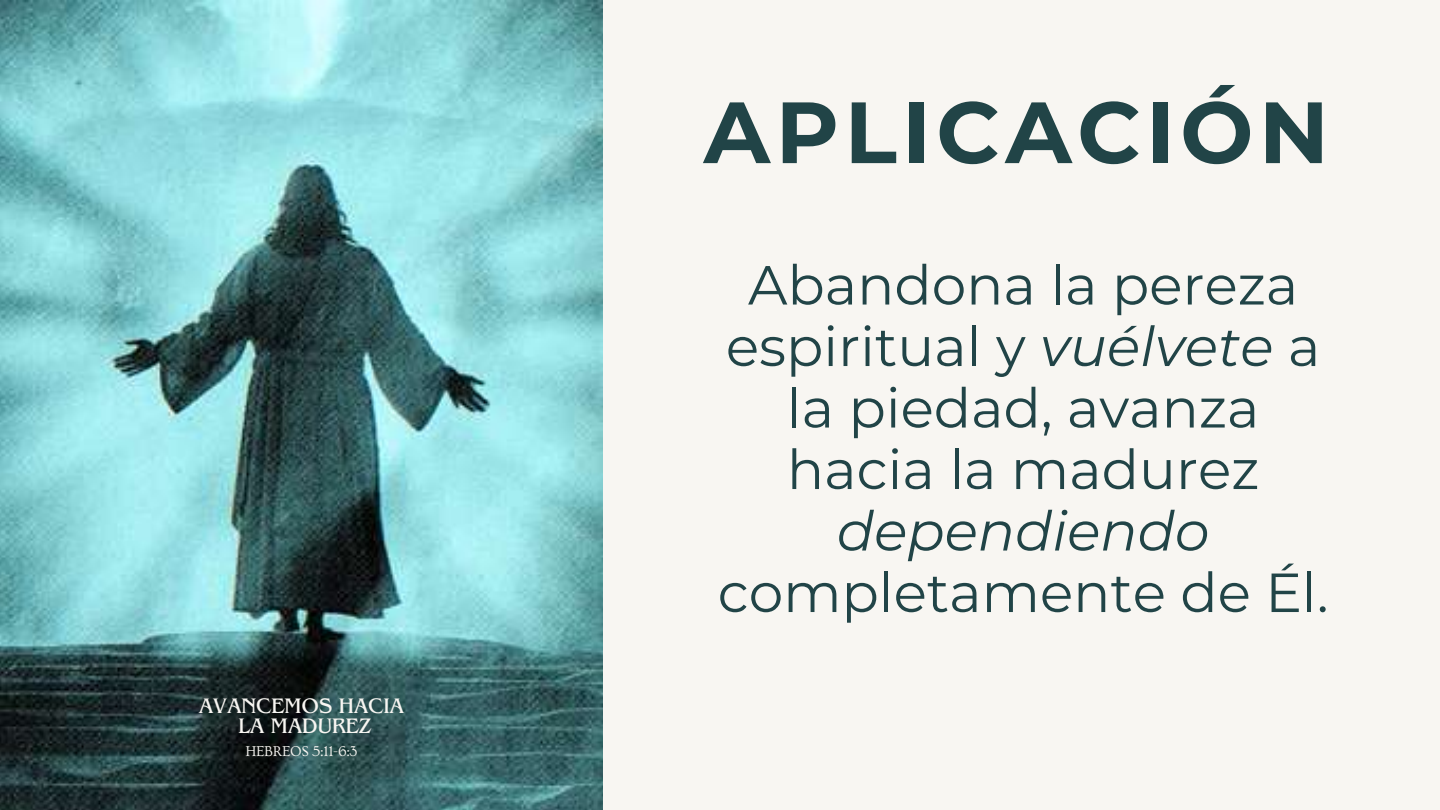
<style>
.page{position:relative;width:1440px;height:810px;background:#f8f6f2}
.page>*{position:absolute;margin:0;border:0;box-sizing:border-box;transform-origin:0 0}
.t1{font:700 86.7px "Montserrat";letter-spacing:.065em;color:#214447}
.t2{font:55px/61.5px "Montserrat";color:#214447;text-align:center}
.t3{font:italic 55px "Montserrat";color:#214447}
.t4{font:22px/19.5px "Benguiat Pro ITC";letter-spacing:-.02em;color:#f8f6f2;text-align:center}
.t5{font:15px "Ovo";letter-spacing:-.02em;color:#f8f6f2}
.s1{font-style:italic}
</style>
<div class="page">
<img style="left:0;top:0;width:603px;height:810px">
<p class="t4" style="left:199px;top:699px;width:207px">AVANCEMOS HACIA<br>LA MADUREZ</p>
<p class="t5" style="left:245px;top:743px;width:114px">HEBREOS 5:11-6:3</p>
<h1 class="t1" style="left:704px;top:79px;width:627px">APLICACIÓN</h1>
<p class="t2" style="left:726px;top:254px;width:596px">Abandona la pereza espiritual y <span class="s1">vuélvete</span> a la piedad, avanza hacia la madurez</p>
<p class="t3" style="left:837px;top:497px;width:374px">dependiendo</p>
<p class="t2" style="left:718px;top:562px;width:612px">completamente de Él.</p>
</div>
